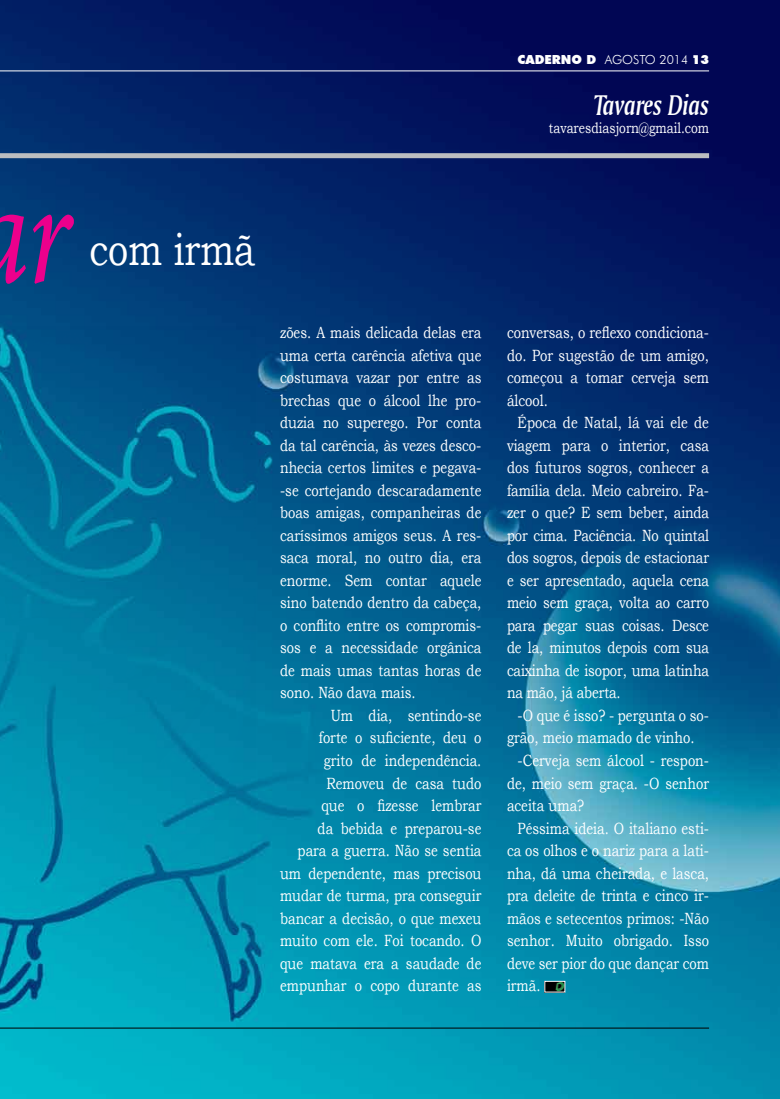
<style>
.page{position:relative;width:780px;height:1099px;background:#fff}
.page>*{position:absolute;margin:0;border:0;box-sizing:border-box;transform-origin:0 0}
.t1{font:italic 150px "Minion Pro";color:#ec008c;scale:.8 1}
.t2{font:45px "Bookman Old Style";color:#fff;scale:.8 1}
.t3{font:30px "Amerigo BT Bold Italic A";color:#fff;scale:.8 1}
.t4{font:16.25px "Bookman Old Style";color:#fff;scale:.8 1}
.t5{font:15px "Bookman Old Style";color:#fff;scale:.8 1}
.t6{font:900 12.5px "Futura BT";color:#fff}
.s1{font-weight:300}
</style>
<div class="page">
<img style="left:0;top:0;width:780px;height:1098px">
<hr style="left:0;top:1027px;width:709px;height:1px;background:#000">
<hr style="left:0;top:71px;width:709px;height:1px;background:#fff">
<div style="left:0;top:153px;width:709px;height:5px;background:#bcbec0"></div>
<img style="left:546px;top:983px;width:17px;height:7px">
<div style="left:544px;top:981px;width:21px;height:11px;border:1px solid #fff"></div>
<p class="t6" style="left:517px;top:52px;width:193px">CADERNO D <span class="s1">AGOSTO 2014</span> 13</p>
<p class="t3" style="left:594px;top:87px;width:145px">Tavares Dias</p>
<p class="t5" style="left:549px;top:118px;width:202px">tavaresdiasjorn@gmail.com</p>
<p class="t1" style="left:-30px;top:132px;width:127px">ar</p>
<p class="t2" style="left:89px;top:221px;width:209px">com irmã</p>
<p class="t4" style="left:280px;top:322px;width:253px">zões. A mais delicada delas era</p>
<p class="t4" style="left:280px;top:344px;width:253px">uma certa carência afetiva que</p>
<p class="t4" style="left:280px;top:367px;width:253px">costumava vazar por entre as</p>
<p class="t4" style="left:280px;top:389px;width:253px">brechas que o álcool lhe pro-</p>
<p class="t4" style="left:280px;top:412px;width:253px">duzia no superego. Por conta</p>
<p class="t4" style="left:280px;top:434px;width:253px">da tal carência, às vezes desco-</p>
<p class="t4" style="left:280px;top:457px;width:253px">nhecia certos limites e pegava-</p>
<p class="t4" style="left:280px;top:479px;width:253px">-se cortejando descaradamente</p>
<p class="t4" style="left:280px;top:502px;width:253px">boas amigas, companheiras de</p>
<p class="t4" style="left:280px;top:524px;width:253px">caríssimos amigos seus. A res-</p>
<p class="t4" style="left:280px;top:547px;width:253px">saca moral, no outro dia, era</p>
<p class="t4" style="left:280px;top:569px;width:253px">enorme. Sem contar aquele</p>
<p class="t4" style="left:280px;top:592px;width:253px">sino batendo dentro da cabeça,</p>
<p class="t4" style="left:280px;top:614px;width:253px">o conflito entre os compromis-</p>
<p class="t4" style="left:280px;top:637px;width:253px">sos e a necessidade orgânica</p>
<p class="t4" style="left:280px;top:659px;width:253px">de mais umas tantas horas de</p>
<p class="t4" style="left:280px;top:682px;width:171px">sono. Não dava mais.</p>
<p class="t4" style="left:331px;top:704px;width:190px">Um dia, sentindo-se</p>
<p class="t4" style="left:319px;top:727px;width:205px">forte o suficiente, deu o</p>
<p class="t4" style="left:324px;top:749px;width:198px">grito de independência.</p>
<p class="t4" style="left:326px;top:772px;width:195px">Removeu de casa tudo</p>
<p class="t4" style="left:321px;top:794px;width:201px">que o fizesse lembrar</p>
<p class="t4" style="left:317px;top:817px;width:206px">da bebida e preparou-se</p>
<p class="t4" style="left:297px;top:839px;width:231px">para a guerra. Não se sentia</p>
<p class="t4" style="left:280px;top:862px;width:253px">um dependente, mas precisou</p>
<p class="t4" style="left:280px;top:885px;width:253px">mudar de turma, pra conseguir</p>
<p class="t4" style="left:280px;top:907px;width:253px">bancar a decisão, o que mexeu</p>
<p class="t4" style="left:280px;top:930px;width:253px">muito com ele. Foi tocando. O</p>
<p class="t4" style="left:280px;top:952px;width:253px">que matava era a saudade de</p>
<p class="t4" style="left:280px;top:975px;width:253px">empunhar o copo durante as</p>
<p class="t4" style="left:507px;top:322px;width:254px">conversas, o reflexo condiciona-</p>
<p class="t4" style="left:507px;top:344px;width:254px">do. Por sugestão de um amigo,</p>
<p class="t4" style="left:507px;top:367px;width:254px">começou a tomar cerveja sem</p>
<p class="t4" style="left:507px;top:389px;width:53px">álcool.</p>
<p class="t4" style="left:517px;top:412px;width:241px">Época de Natal, lá vai ele de</p>
<p class="t4" style="left:507px;top:434px;width:254px">viagem para o interior, casa</p>
<p class="t4" style="left:507px;top:457px;width:254px">dos futuros sogros, conhecer a</p>
<p class="t4" style="left:507px;top:479px;width:254px">família dela. Meio cabreiro. Fa-</p>
<p class="t4" style="left:507px;top:502px;width:254px">zer o que? E sem beber, ainda</p>
<p class="t4" style="left:507px;top:524px;width:254px">por cima. Paciência. No quintal</p>
<p class="t4" style="left:507px;top:547px;width:254px">dos sogros, depois de estacionar</p>
<p class="t4" style="left:507px;top:569px;width:254px">e ser apresentado, aquela cena</p>
<p class="t4" style="left:507px;top:592px;width:254px">meio sem graça, volta ao carro</p>
<p class="t4" style="left:507px;top:614px;width:254px">para pegar suas coisas. Desce</p>
<p class="t4" style="left:507px;top:637px;width:254px">de la, minutos depois com sua</p>
<p class="t4" style="left:507px;top:659px;width:254px">caixinha de isopor, uma latinha</p>
<p class="t4" style="left:507px;top:682px;width:144px">na mão, já aberta.</p>
<p class="t4" style="left:517px;top:704px;width:241px">-O que é isso? - pergunta o so-</p>
<p class="t4" style="left:507px;top:727px;width:236px">grão, meio mamado de vinho.</p>
<p class="t4" style="left:517px;top:749px;width:241px">-Cerveja sem álcool - respon-</p>
<p class="t4" style="left:507px;top:772px;width:254px">de, meio sem graça. -O senhor</p>
<p class="t4" style="left:507px;top:794px;width:98px">aceita uma?</p>
<p class="t4" style="left:517px;top:817px;width:241px">Péssima ideia. O italiano esti-</p>
<p class="t4" style="left:507px;top:839px;width:254px">ca os olhos e o nariz para a lati-</p>
<p class="t4" style="left:507px;top:862px;width:254px">nha, dá uma cheirada, e lasca,</p>
<p class="t4" style="left:507px;top:885px;width:254px">pra deleite de trinta e cinco ir-</p>
<p class="t4" style="left:507px;top:907px;width:254px">mãos e setecentos primos: -Não</p>
<p class="t4" style="left:507px;top:930px;width:254px">senhor. Muito obrigado. Isso</p>
<p class="t4" style="left:507px;top:952px;width:254px">deve ser pior do que dançar com</p>
<p class="t4" style="left:507px;top:975px;width:43px">irmã.</p>
</div>
